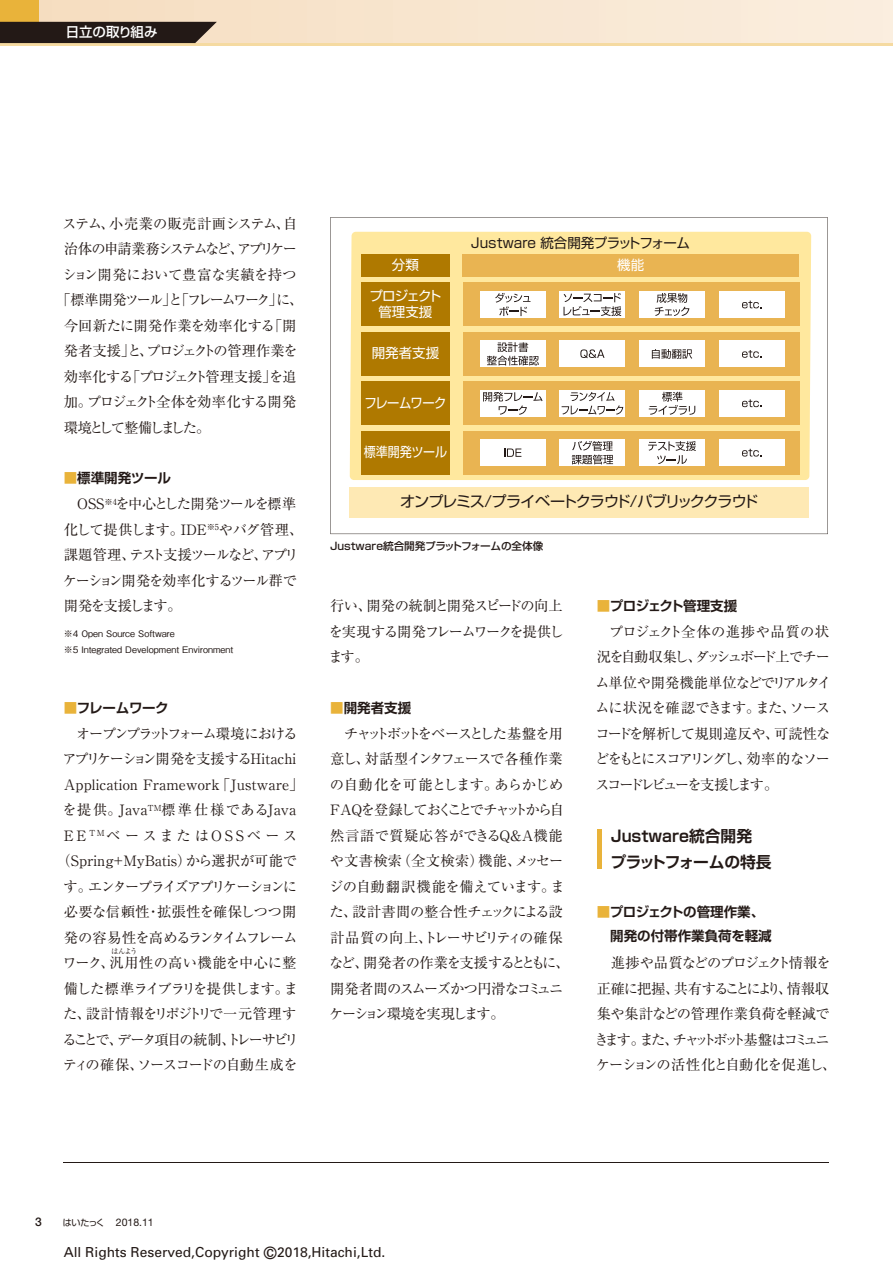
<style>
.page{position:relative;width:893px;height:1263px;background:#fff}
.page>*{position:absolute;margin:0;border:0;box-sizing:border-box;transform-origin:0 0}
.t1{font:15.75px/25.5px "Shin Go Pro De Bold 90 pv RKSJ H";color:#231916}
.t2{font:15px "Shin Go Pro Regular 90 pv RKSJ H";letter-spacing:-.08em;color:#231916}
.t3{font:14.25px/25.5px "Ryumin Pro Regular 90 pv RKSJ H";letter-spacing:-.07em;color:#231916}
.t4{font:14.25px/25.5px "Ryumin Pro Regular 90 pv RKSJ H";letter-spacing:-.095em;color:#231916}
.t5{font:14.25px "Ryumin Pro Regular 90 pv RKSJ H";letter-spacing:.005em;color:#231916}
.t6{font:14.25px "Ryumin Pro Regular 90 pv RKSJ H";color:#231916}
.t7{font:14.25px "Ryumin Pro Regular 90 pv RKSJ H";letter-spacing:-.15em;color:#231916}
.t8{font:14.25px "Ryumin Pro Regular 90 pv RKSJ H";letter-spacing:-.01em;color:#231916}
.t9{font:14.25px "Ryumin Pro Regular 90 pv RKSJ H";letter-spacing:.02em;color:#231916}
.t10{font:14.25px "Ryumin Pro Regular 90 pv RKSJ H";letter-spacing:-.135em;color:#231916}
.t11{font:14.25px "Ryumin Pro Regular 90 pv RKSJ H";letter-spacing:-.105em;color:#231916}
.t12{font:14.25px "Ryumin Pro Regular 90 pv RKSJ H";letter-spacing:-.125em;color:#231916}
.t13{font:14.25px "Ryumin Pro Regular 90 pv RKSJ H";letter-spacing:-.115em;color:#231916}
.t14{font:14.25px "Ryumin Pro Regular 90 pv RKSJ H";letter-spacing:-.02em;color:#231916}
.t15{font:14.25px "Ryumin Pro Regular 90 pv RKSJ H";letter-spacing:.2em;color:#231916}
.t16{font:14.25px "Ryumin Pro Regular 90 pv RKSJ H";letter-spacing:-.165em;color:#231916}
.t17{font:13.8px "Univers";color:#231916}
.t18{font:13.5px/24px "Shin Go Pro De Bold 90 pv RKSJ H";color:#231916}
.t19{font:13.5px "Shin Go Pro Regular 90 pv RKSJ H";color:#231916}
.t20{font:13.5px "Shin Go Pro De Bold 90 pv RKSJ H";letter-spacing:-.03em;color:#231916}
.t21{font:13.5px/16.5px "Shin Go Pro Regular 90 pv RKSJ H";letter-spacing:-.055em;color:#fff;text-align:center}
.t22{font:13.5px "Shin Go Pro Regular 90 pv RKSJ H";letter-spacing:-.015em;color:#fff}
.t23{font:13.5px "Shin Go Pro De Bold 90 pv RKSJ H";letter-spacing:-.02em;color:#231916}
.t24{font:13.5px "Shin Go Pro Regular 90 pv RKSJ H";letter-spacing:-.04em;color:#fff;scale:.91 1}
.t25{font:13.5px "Shin Go Pro Regular 90 pv RKSJ H";letter-spacing:-.015em;color:#fff;scale:.89 1}
.t26{font:13.5px "Shin Go Pro Medium 90 pv RKSJ H";letter-spacing:-.005em;color:#fff}
.t27{font:500 12px "Helvetica Neue LT Std";color:#231916}
.t28{font:10.5px "Shin Go Pro Medium 90 pv RKSJ H";color:#231916}
.t29{font:10.5px "Helvetica Neue LT Std";color:#231916}
.t30{font:9px/16.5px "Gothic BBB Pro Medium 90 pv RKSJ H";color:#231916}
.t31{font:7.5px "Ryumin Pro Regular 90 pv RKSJ H";color:#231916}
.s1{color:#e9b33a}
.s2{font-family:"Shin Go Pro Regular 90 pv RKSJ H";font-size:9px}
.s3{font-size:16.95px}
</style>
<div class="page">
<svg style="left:330px;top:217px;width:498px;height:317px"></svg>
<div style="left:350px;top:232px;width:461px;height:248px;background:#ffe89e"></div>
<hr style="left:64px;top:1162px;width:765px;height:1px;background:#231916">
<div style="left:597px;top:829px;width:5px;height:40px;background:#e9b33a"></div>
<div style="left:361px;top:254px;width:89px;height:23px;background:#af7900"></div>
<div style="left:463px;top:254px;width:336px;height:23px;background:#e9b452"></div>
<div style="left:361px;top:283px;width:89px;height:43px;background:#af7900"></div>
<div style="left:361px;top:332px;width:89px;height:43px;background:#af7900"></div>
<div style="left:361px;top:382px;width:89px;height:43px;background:#af7900"></div>
<div style="left:361px;top:431px;width:89px;height:43px;background:#af7900"></div>
<div style="left:463px;top:283px;width:337px;height:43px;background:#e9b452"></div>
<div style="left:463px;top:332px;width:337px;height:43px;background:#e9b452"></div>
<div style="left:463px;top:382px;width:337px;height:43px;background:#e9b452"></div>
<div style="left:463px;top:431px;width:337px;height:43px;background:#e9b452"></div>
<div style="left:480px;top:291px;width:66px;height:27px;background:#fff"></div>
<div style="left:560px;top:291px;width:65px;height:27px;background:#fff"></div>
<div style="left:639px;top:291px;width:66px;height:27px;background:#fff"></div>
<div style="left:719px;top:291px;width:65px;height:27px;background:#fff"></div>
<div style="left:480px;top:341px;width:66px;height:26px;background:#fff"></div>
<div style="left:560px;top:341px;width:65px;height:26px;background:#fff"></div>
<div style="left:639px;top:341px;width:66px;height:26px;background:#fff"></div>
<div style="left:719px;top:341px;width:65px;height:26px;background:#fff"></div>
<div style="left:480px;top:390px;width:66px;height:26px;background:#fff"></div>
<div style="left:560px;top:390px;width:65px;height:26px;background:#fff"></div>
<div style="left:639px;top:390px;width:66px;height:26px;background:#fff"></div>
<div style="left:719px;top:390px;width:65px;height:26px;background:#fff"></div>
<div style="left:480px;top:439px;width:66px;height:27px;background:#fff"></div>
<div style="left:560px;top:439px;width:65px;height:27px;background:#fff"></div>
<div style="left:639px;top:439px;width:66px;height:27px;background:#fff"></div>
<div style="left:719px;top:439px;width:65px;height:27px;background:#fff"></div>
<svg style="left:495px;top:293px;width:35px;height:23px"></svg>
<svg style="left:487px;top:342px;width:52px;height:23px"></svg>
<svg style="left:483px;top:392px;width:60px;height:23px"></svg>
<svg style="left:504px;top:448px;width:17px;height:9px"></svg>
<svg style="left:562px;top:392px;width:61px;height:23px"></svg>
<svg style="left:572px;top:441px;width:41px;height:23px"></svg>
<svg style="left:655px;top:293px;width:34px;height:23px"></svg>
<svg style="left:652px;top:349px;width:40px;height:10px"></svg>
<svg style="left:649px;top:392px;width:46px;height:23px"></svg>
<svg style="left:648px;top:441px;width:48px;height:23px"></svg>
<svg style="left:742px;top:301px;width:19px;height:7px"></svg>
<svg style="left:742px;top:350px;width:19px;height:8px"></svg>
<svg style="left:742px;top:399px;width:19px;height:8px"></svg>
<svg style="left:742px;top:449px;width:19px;height:7px"></svg>
<svg style="left:563px;top:293px;width:58px;height:23px"></svg>
<svg style="left:580px;top:349px;width:24px;height:9px"></svg>
<div style="left:349px;top:487px;width:460px;height:31px;background:#fee9b4"></div>
<div style="left:0;top:0;width:893px;height:43px;background:linear-gradient(to right,#f5dcbd,#faeee0)"></div>
<div style="left:0;top:0;width:38px;height:43px;background:#e9b33a"></div>
<hr style="left:0;top:43px;width:893px;height:3px;background:#f5daa1">
<div style="left:0;top:22px;width:217px;height:21px;background:#231916"></div>
<p class="t26" style="left:66px;top:27px;width:93px">日立の取り組み</p>
<p class="t5" style="left:63px;top:218px;width:236px">ステム、小売業の販売計画システム、自</p>
<p class="t10" style="left:64px;top:244px;width:235px">治体の申請業務システムなど、アプリケー</p>
<p class="t14" style="left:62px;top:269px;width:236px">ション開発において豊富な実績を持つ</p>
<p class="t7" style="left:57px;top:295px;width:248px">「標準開発ツール」と「フレームワーク」に、</p>
<p class="t9" style="left:64px;top:320px;width:234px">今回新たに開発作業を効率化する「開</p>
<p class="t3" style="left:64px;top:340px;width:235px">発者支援」と、プロジェクトの管理作業を</p>
<p class="t11" style="left:64px;top:371px;width:234px">効率化する「プロジェクト管理支援」を追</p>
<p class="t3" style="left:64px;top:391px;width:234px">加。プロジェクト全体を効率化する開発</p>
<p class="t16" style="left:64px;top:422px;width:148px">環境として整備しました。</p>
<p class="t18" style="left:64px;top:468px;width:109px"><span class="s1">■</span>標準開発ツール</p>
<p class="t4" style="left:63px;top:493px;width:242px;text-indent:14px">OSS<sup>※4</sup>を中心とした開発ツールを標準化して提供します。IDE<sup>※5</sup>やバグ管理、課題管理、テスト支援ツールなど、アプリケーション開発を効率化するツール群で開発を支援します。</p>
<p class="t30" style="left:64px;top:626px;width:180px">※4 Open Source Software<br>※5 Integrated Development Environment　</p>
<p class="t23" style="left:64px;top:702px;width:106px"><span class="s1">■</span>フレームワーク</p>
<p class="t13" style="left:76px;top:728px;width:223px">オープンプラットフォーム環境における</p>
<p class="t3" style="left:62px;top:748px;width:235px">アプリケーション開発を支援するHitachi</p>
<p class="t5" style="left:64px;top:779px;width:241px">Application Framework「Justware」</p>
<p class="t6" style="left:62px;top:805px;width:235px">を提供。Java<sup>TM</sup>標準仕様であるJava</p>
<p class="t15" style="left:64px;top:830px;width:235px">EE <sup>TM</sup>ベースまたはOSSベース</p>
<p class="t6" style="left:57px;top:856px;width:242px">（Spring+MyBatis）から選択が可能で</p>
<p class="t12" style="left:64px;top:881px;width:235px">す。エンタープライズアプリケーションに</p>
<p class="t8" style="left:64px;top:907px;width:234px">必要な信頼性・拡張性を確保しつつ開</p>
<p class="t3" style="left:64px;top:927px;width:236px">発の容易性を高めるランタイムフレーム</p>
<p class="t9" style="left:62px;top:958px;width:235px">ワーク、汎用性の高い機能を中心に整</p>
<p class="t3" style="left:64px;top:978px;width:236px">備した標準ライブラリを提供します。ま</p>
<p class="t8" style="left:63px;top:1009px;width:235px">た、設計情報をリポジトリで一元管理す</p>
<p class="t7" style="left:62px;top:1034px;width:238px">ることで、データ項目の統制、トレーサビリ</p>
<p class="t3" style="left:63px;top:1054px;width:236px">ティの確保、ソースコードの自動生成を</p>
<p class="t31" style="left:111px;top:949px;width:28px">はんよう</p>
<p class="t19" style="left:471px;top:238px;width:220px">Justware 統合開発プラットフォーム</p>
<p class="t22" style="left:392px;top:260px;width:28px">分類</p>
<p class="t22" style="left:617px;top:260px;width:28px">機能</p>
<p class="t21" style="left:369px;top:289px;width:74px">プロジェクト管理支援</p>
<p class="t22" style="left:372px;top:348px;width:69px">開発者支援</p>
<p class="t24" style="left:364px;top:398px;width:92px">フレームワーク</p>
<p class="t25" style="left:364px;top:447px;width:95px">標準開発ツール</p>
<p class="t2" style="left:400px;top:496px;width:360px">オンプレミス/プライベートクラウド/パブリッククラウド</p>
<p class="t28" style="left:330px;top:542px;width:215px">Justware統合開発プラットフォームの全体像</p>
<p class="t3" style="left:328px;top:595px;width:237px;text-align:justify">行い、開発の統制と開発スピードの向上を実現する開発フレームワークを提供します。</p>
<p class="t18" style="left:330px;top:697px;width:82px"><span class="s1">■</span>開発者支援</p>
<p class="t3" style="left:329px;top:723px;width:242px;text-indent:15px">チャットボットをベースとした基盤を用意し、対話型インタフェースで各種作業の自動化を可能とします。あらかじめ<br>FAQを登録しておくことでチャットから自然言語で質疑応答ができるQ&amp;A機能や文書検索（全文検索）機能、メッセージの自動翻訳機能を備えています。また、設計書間の整合性チェックによる設計品質の向上、トレーサビリティの確保など、開発者の作業を支援するとともに、開発者間のスムーズかつ円滑なコミュニケーション環境を実現します。</p>
<p class="t20" style="left:597px;top:600px;width:142px"><span class="s1">■</span>プロジェクト管理支援</p>
<p class="t4" style="left:595px;top:621px;width:238px;text-indent:14px">プロジェクト全体の進捗や品質の状況を自動収集し、ダッシュボード上でチーム単位や開発機能単位などでリアルタイムに状況を確認できます。また、ソースコードを解析して規則違反や、可読性などをもとにスコアリングし、効率的なソースコードレビューを支援します。</p>
<p class="t1" style="left:610px;top:826px;width:163px">Justware統合開発<br>プラットフォームの特長</p>
<p class="t18" style="left:597px;top:901px;width:177px"><span class="s1">■</span>プロジェクトの管理作業、　開発の付帯作業負荷を軽減</p>
<p class="t3" style="left:594px;top:952px;width:243px;text-indent:16px">進捗や品質などのプロジェクト情報を正確に把握、共有することにより、情報収集や集計などの管理作業負荷を軽減できます。また、チャットボット基盤はコミュニケーションの活性化と自動化を促進し、</p>
<p class="t27" style="left:35px;top:1215px;width:8px">3</p>
<p class="t29" style="left:63px;top:1217px;width:93px"><span class="s2">はいたっく</span> 2018.11</p>
<p class="t17" style="left:64px;top:1247px;width:323px">All Rights Reserved,Copyright <span class="s3">©</span>2018,Hitachi,Ltd.</p>
</div>
